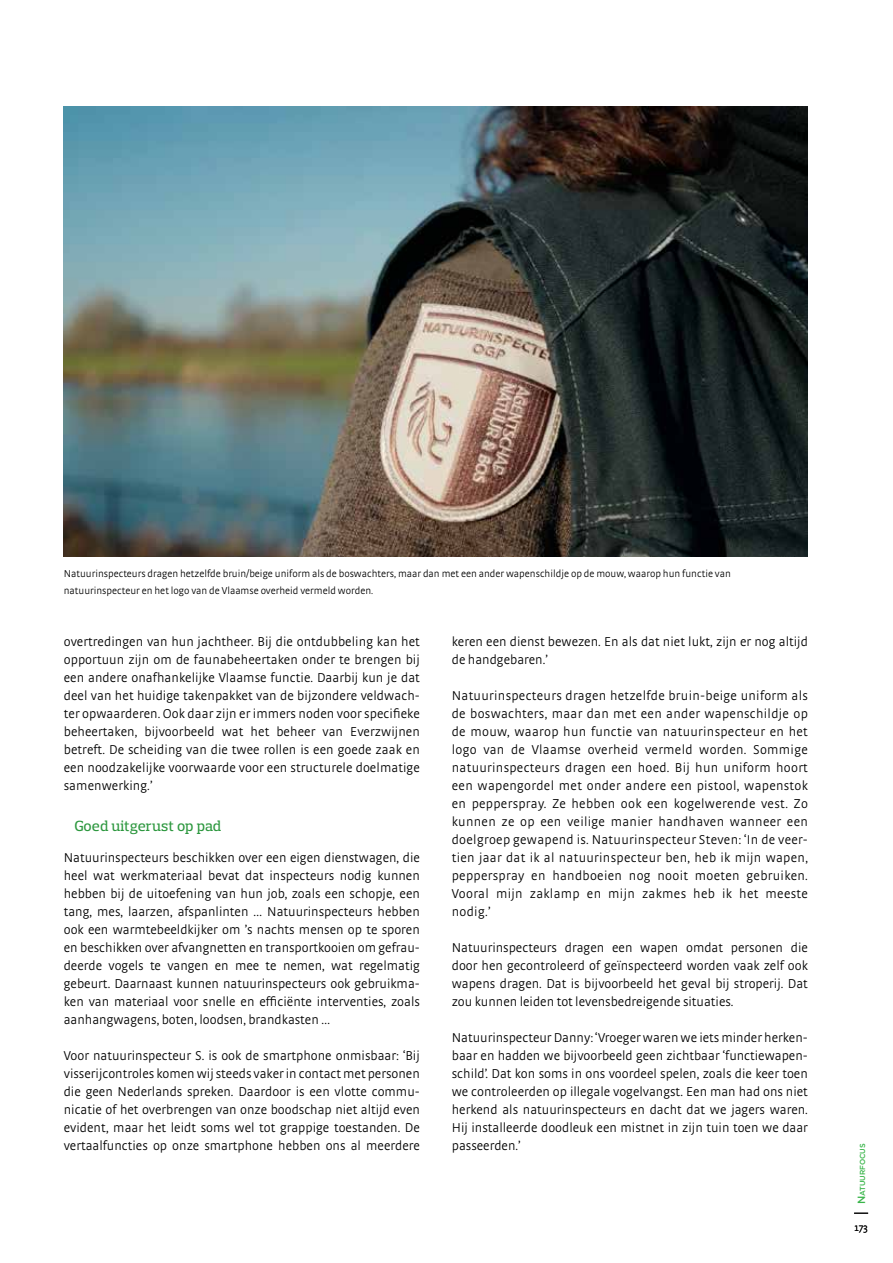
<style>
.page{position:relative;width:893px;height:1263px;background:#fff}
.page>*{position:absolute;margin:0;border:0;box-sizing:border-box;transform-origin:0 0}
.t1{font:500 15px "Prelo Slab";letter-spacing:-.005em;color:#2c973e}
.t2{font:300 13.5px/18px "Strada OT";color:#000;text-align:justify}
.t3{font:300 10.5px/16.5px "Strada OT";color:#000}
.t4{font:500 7.35px "Gotham";color:#39b54a}
.s1{font-size:10.5px}
</style>
<div class="page">
<svg style="left:854px;top:1213px;width:14px;height:1px"></svg>
<img style="left:64px;top:106px;width:744px;height:450px">
<p class="t3" style="left:64px;top:566px;width:669px">Natuurinspecteurs dragen hetzelfde bruin/beige uniform als de boswachters, maar dan met een ander wapenschildje op de mouw, waarop hun functie van natuurinspecteur en het logo van de Vlaamse overheid vermeld worden.</p>
<p class="t2" style="left:64px;top:633px;width:358px">overtredingen van hun jachtheer. Bij die ontdubbeling kan het opportuun zijn om de faunabeheertaken onder te brengen bij een andere onafhankelijke Vlaamse functie. Daarbij kun je dat deel van het huidige takenpakket van de bijzondere veldwach&shy;ter opwaarderen. Ook daar zijn er immers noden voor specifieke beheertaken, bijvoorbeeld wat het beheer van Everzwijnen betreft. De scheiding van die twee rollen is een goede zaak en een noodzakelijke voorwaarde voor een structurele doelmatige samenwerking.’</p>
<p class="t1" style="left:74px;top:817px;width:148px">Goed uitgerust op pad</p>
<p class="t2" style="left:64px;top:849px;width:358px">Natuurinspecteurs beschikken over een eigen dienstwagen, die heel wat werkmateriaal bevat dat inspecteurs nodig kunnen hebben bij de uitoefening van hun job, zoals een schopje, een tang, mes, laarzen, afspanlinten … Natuurinspecteurs hebben ook een warmtebeeldkijker om ’s nachts mensen op te sporen en beschikken over afvangnetten en transportkooien om gefrau&shy;deerde vogels te vangen en mee te nemen, wat regelmatig gebeurt. Daarnaast kunnen natuurinspecteurs ook gebruikma&shy;ken van materiaal voor snelle en efficiënte interventies, zoals aanhangwagens, boten, loodsen, brandkasten …</p>
<p class="t2" style="left:64px;top:1047px;width:358px">Voor natuurinspecteur S. is ook de smartphone onmisbaar: ‘Bij visserijcontroles komen wij steeds vaker in contact met personen die geen Nederlands spreken. Daardoor is een vlotte commu&shy;nicatie of het overbrengen van onze boodschap niet altijd even evident, maar het leidt soms wel tot grappige toestanden. De vertaalfuncties op onze smartphone hebben ons al meerdere</p>
<p class="t2" style="left:452px;top:633px;width:358px">keren een dienst bewezen. En als dat niet lukt, zijn er nog altijd de handgebaren.’</p>
<p class="t2" style="left:452px;top:687px;width:358px">Natuurinspecteurs dragen hetzelfde bruin-beige uniform als de boswachters, maar dan met een ander wapenschildje op de mouw, waarop hun functie van natuurinspecteur en het logo van de Vlaamse overheid vermeld worden. Sommige natuurinspecteurs dragen een hoed. Bij hun uniform hoort een wapengordel met onder andere een pistool, wapenstok en pepperspray. Ze hebben ook een kogelwerende vest. Zo kunnen ze op een veilige manier handhaven wanneer een doelgroep gewapend is. Natuurinspecteur Steven: ‘In de veer&shy;tien jaar dat ik al natuurinspecteur ben, heb ik mijn wapen, pepperspray en handboeien nog nooit moeten gebruiken.<br>Vooral mijn zaklamp en mijn zakmes heb ik het meeste nodig.’</p>
<p class="t2" style="left:452px;top:939px;width:358px">Natuurinspecteurs dragen een wapen omdat personen die door hen gecontroleerd of geïnspecteerd worden vaak zelf ook wapens dragen. Dat is bijvoorbeeld het geval bij stroperij. Dat zou kunnen leiden tot levensbedreigende situaties.</p>
<p class="t2" style="left:452px;top:1029px;width:358px">Natuurinspecteur Danny: ‘Vroeger waren we iets minder herken&shy;baar en hadden we bijvoorbeeld geen zichtbaar ‘functiewapen&shy;schild’. Dat kon soms in ons voordeel spelen, zoals die keer toen we controleerden op illegale vogelvangst. Een man had ons niet herkend als natuurinspecteurs en dacht dat we jagers waren.<br>Hij installeerde doodleuk een mistnet in zijn tuin toen we daar passeerden.’</p>
<p class="t4" style="left:858px;top:1204px;width:63px;rotate:-90deg"><span class="s1">N</span>atuurfocus</p>
<p class="t3" style="left:854px;top:1219px;width:15px">173</p>
</div>
